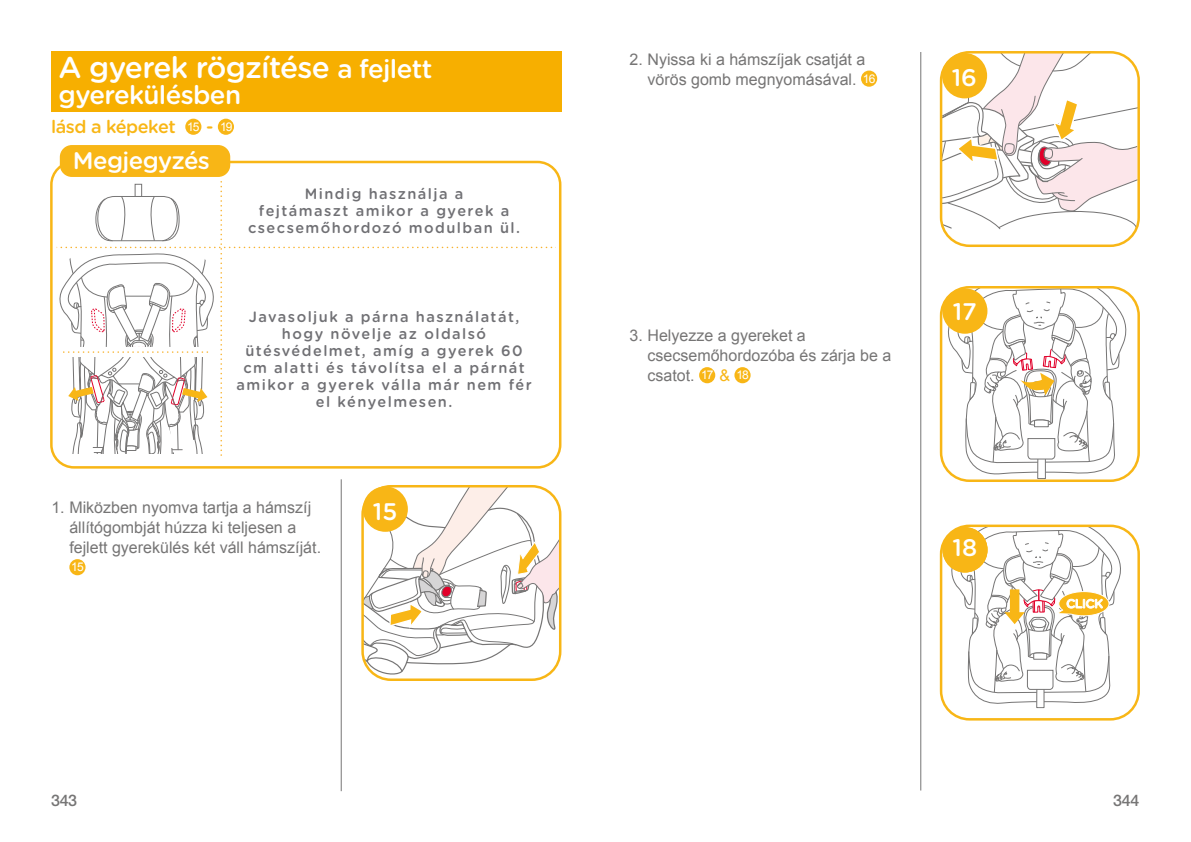
<style>
.page{position:relative;width:1191px;height:842px;background:#fff}
.page>*{position:absolute;margin:0;border:0;box-sizing:border-box;transform-origin:0 0}
.t1{font:500 30px "Gotham Rounded";letter-spacing:-.025em;color:#fff}
.t2{font:500 26px "Gotham Rounded";letter-spacing:-.025em;color:#fff}
.t3{font:500 24px "Gotham Rounded";letter-spacing:-.025em;color:#fff}
.t4{font:500 18px "Gotham Rounded";letter-spacing:-.025em;color:#f8b616}
.t5{font:16px/20px "Arial";color:#767575}
.t6{font:500 16px "Helvetica Neue LT Std";letter-spacing:-.015em;color:#767575}
.t7{font:500 15px/17px "Gotham Rounded";letter-spacing:.1em;color:#707074;text-align:center}
.t8{font:12px "Arial";color:#fff}
.s1{font-size:26px}
.s2{font-family:"Arial";font-weight:400;font-size:12px;color:#fff}
.s3{font-size:12px;color:#fff}
.s4{color:#f8b616}
</style>
<div class="page">
<svg style="left:57px;top:182px;width:499px;height:276px"></svg>
<div style="left:50px;top:161px;width:511px;height:308px;border:2px solid #f8b616;border-radius:23px"></div>
<div style="left:51px;top:51px;width:510px;height:60px;background:#f7af00"></div>
<div style="left:185px;top:119px;width:16px;height:16px;background:#f8b616;border-radius:50%"></div>
<div style="left:218px;top:119px;width:16px;height:16px;background:#f8b616;border-radius:50%"></div>
<div style="left:69px;top:559px;width:17px;height:16px;background:#f8b616;border-radius:50%"></div>
<div style="left:361px;top:485px;width:200px;height:196px;border:2px solid #f8b616;border-radius:28px"></div>
<svg style="left:362px;top:486px;width:198px;height:191px"></svg>
<hr style="left:341px;top:479px;width:1px;height:312px;background:#767575">
<div style="left:61px;top:146px;width:168px;height:30px;background:#f8b616;border-radius:11px"></div>
<div style="left:60px;top:145px;width:170px;height:32px;border:1px solid #f8b616;border-radius:11px"></div>
<div style="left:861px;top:71px;width:16px;height:16px;background:#f8b616;border-radius:50%"></div>
<div style="left:699px;top:367px;width:16px;height:16px;background:#f8b616;border-radius:50%"></div>
<div style="left:734px;top:367px;width:16px;height:16px;background:#f8b616;border-radius:50%"></div>
<div style="left:939px;top:51px;width:201px;height:196px;border:2px solid #f8b616;border-radius:28px"></div>
<svg style="left:941px;top:52px;width:197px;height:178px"></svg>
<hr style="left:920px;top:52px;width:1px;height:738px;background:#767575">
<div style="left:939px;top:286px;width:201px;height:196px;border:2px solid #f8b616;border-radius:28px"></div>
<svg style="left:943px;top:287px;width:186px;height:192px"></svg>
<div style="left:939px;top:525px;width:201px;height:195px;border:2px solid #f8b616;border-radius:28px"></div>
<div style="left:942px;top:527px;width:45px;height:45px;background:#f8b616;border-radius:50%"></div>
<svg style="left:947px;top:526px;width:176px;height:182px"></svg>
<h1 class="t1" style="left:59px;top:46px;width:375px">A gyerek rögzítése <span class="s1">a fejlett</span></h1>
<h2 class="t2" style="left:59px;top:76px;width:184px">gyerekülésben</h2>
<p class="t4" style="left:51px;top:114px;width:183px">lásd a képeket <span class="s2">15</span> - <span class="s2">19</span></p>
<h3 class="t3" style="left:73px;top:143px;width:138px">Megjegyzés</h3>
<p class="t7" style="left:248px;top:185px;width:273px">Mindig használja a<br>fejtámaszt amikor a gyerek a csecsemőhordozó modulban ül.</p>
<p class="t7" style="left:236px;top:308px;width:297px">Javasoljuk a párna használatát, hogy növelje az oldalsó ütésvédelmet, amíg a gyerek 60 cm alatti és távolítsa el a párnát amikor a gyerek válla már nem fér el kényelmesen.</p>
<p class="t5" style="left:69px;top:498px;width:253px;text-indent:-18px">1. Miközben nyomva tartja a hámszíj állítógombját húzza ki teljesen a fejlett gyerekülés két váll hámszíját.</p>
<p class="t8" style="left:71px;top:559px;width:14px">15</p>
<h3 class="t3" style="left:373px;top:494px;width:26px">15</h3>
<p class="t5" style="left:647px;top:49px;width:229px;text-indent:-18px">2. Nyissa ki a hámszíjak csatját a vörös gomb megnyomásával. <span class="s3">16</span></p>
<h3 class="t3" style="left:951px;top:61px;width:27px">16</h3>
<p class="t5" style="left:647px;top:326px;width:245px;text-indent:-18px">3. Helyezze a gyereket a csecsemőhordozóba és zárja be a csatot. <span class="s3">17</span> <span class="s4">&amp;</span> <span class="s3">18</span></p>
<h3 class="t3" style="left:952px;top:294px;width:26px">17</h3>
<h3 class="t3" style="left:950px;top:531px;width:31px">2518</h3>
<p class="t6" style="left:51px;top:791px;width:28px">343</p>
<p class="t6" style="left:1113px;top:791px;width:28px">344</p>
</div>
